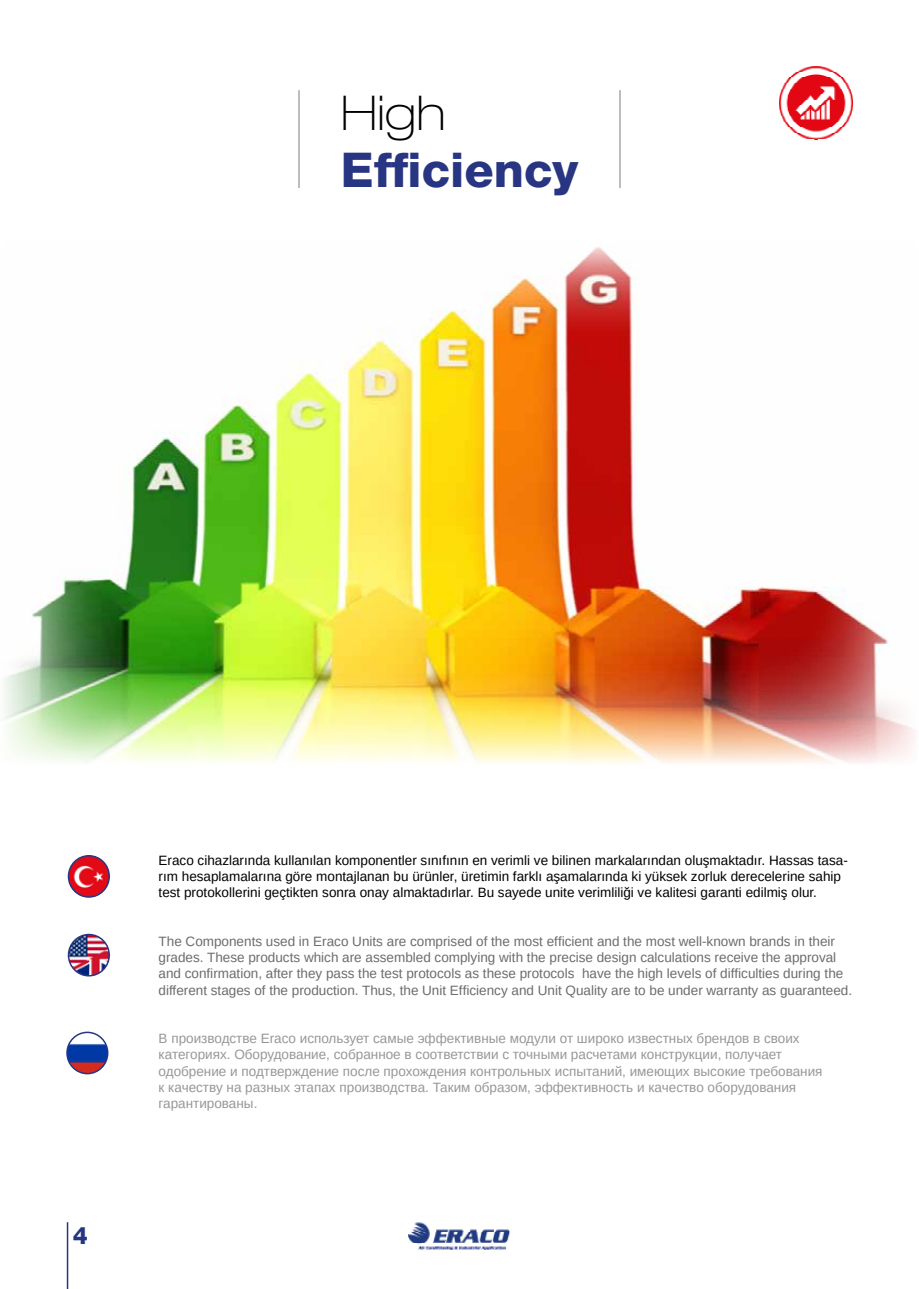
<style>
.page{position:relative;width:919px;height:1289px;background:#fff}
.page>*{position:absolute;margin:0;border:0;box-sizing:border-box;transform-origin:0 0}
.t1{font:800 48px "Helvetica Neue LT Std";color:#283583}
.t2{font:100 expanded 48px "Helvetica Neue LT Pro";color:#000}
.t3{font:800 24px "Helvetica Neue LT Std";color:#273680}
.t4{font:13.5px/16.2px "Arimo";color:#6b6c6b}
.t5{font:13.5px/16.2px "Arimo";color:#969797}
.t6{font:13.5px/16.2px "Arimo";color:#000}
</style>
<div class="page">
<hr style="left:67px;top:1222px;width:1px;height:66px;background:#283583">
<img style="left:408px;top:1222px;width:102px;height:28px">
<img style="left:779px;top:67px;width:73px;height:73px">
<img style="left:4px;top:247px;width:911px;height:516px">
<hr style="left:298px;top:90px;width:2px;height:98px;background:#a8a8a7">
<hr style="left:619px;top:90px;width:1px;height:98px;background:#a8a8a7">
<img style="left:68px;top:855px;width:41px;height:42px;border-radius:20px">
<div style="left:68px;top:855px;width:42px;height:42px;border:2px solid #283583;border-radius:50%"></div>
<img style="left:68px;top:934px;width:41px;height:41px;border-radius:20px">
<div style="left:68px;top:933px;width:42px;height:43px;border:2px solid #283583;border-radius:50%"></div>
<img style="left:67px;top:1032px;width:41px;height:41px;border-radius:20px">
<div style="left:66px;top:1031px;width:42px;height:43px;border:2px solid #283583;border-radius:50%"></div>
<h1 class="t2" style="left:341px;top:84px;width:106px">High</h1>
<h1 class="t1" style="left:341px;top:142px;width:239px">Efficiency</h1>
<h2 class="t3" style="left:73px;top:1221px;width:17px">4</h2>
<p class="t6" style="left:158px;top:852px;width:690px">Eraco cihazlarında kullanılan komponentler sınıfının en verimli ve bilinen markalarından oluşmaktadır. Hassas tasa&shy;rım hesaplamalarına göre montajlanan bu ürünler, üretimin farklı aşamalarında ki yüksek zorluk derecelerine sahip test protokollerini geçtikten sonra onay almaktadırlar. Bu sayede unite verimliliği ve kalitesi garanti edilmiş olur.</p>
<p class="t4" style="left:158px;top:933px;width:695px">The Components used in Eraco Units are comprised of the most efficient and the most well-known brands in their grades. These products which are assembled complying with the precise design calculations receive the approval and confirmation, after they pass the test protocols as these protocols have the high levels of difficulties during the different stages of the production. Thus, the Unit Efficiency and Unit Quality are to be under warranty as guaranteed.</p>
<p class="t5" style="left:158px;top:1030px;width:665px">В производстве Eraco использует самые эффективные модули от широко известных брендов в своих категориях. Оборудование, собранное в соответствии с точными расчетами конструкции, получает одобрение и подтверждение после прохождения контрольных испытаний, имеющих высокие требования к качеству на разных этапах производства. Таким образом, эффективность и качество оборудования гарантированы.</p>
</div>
